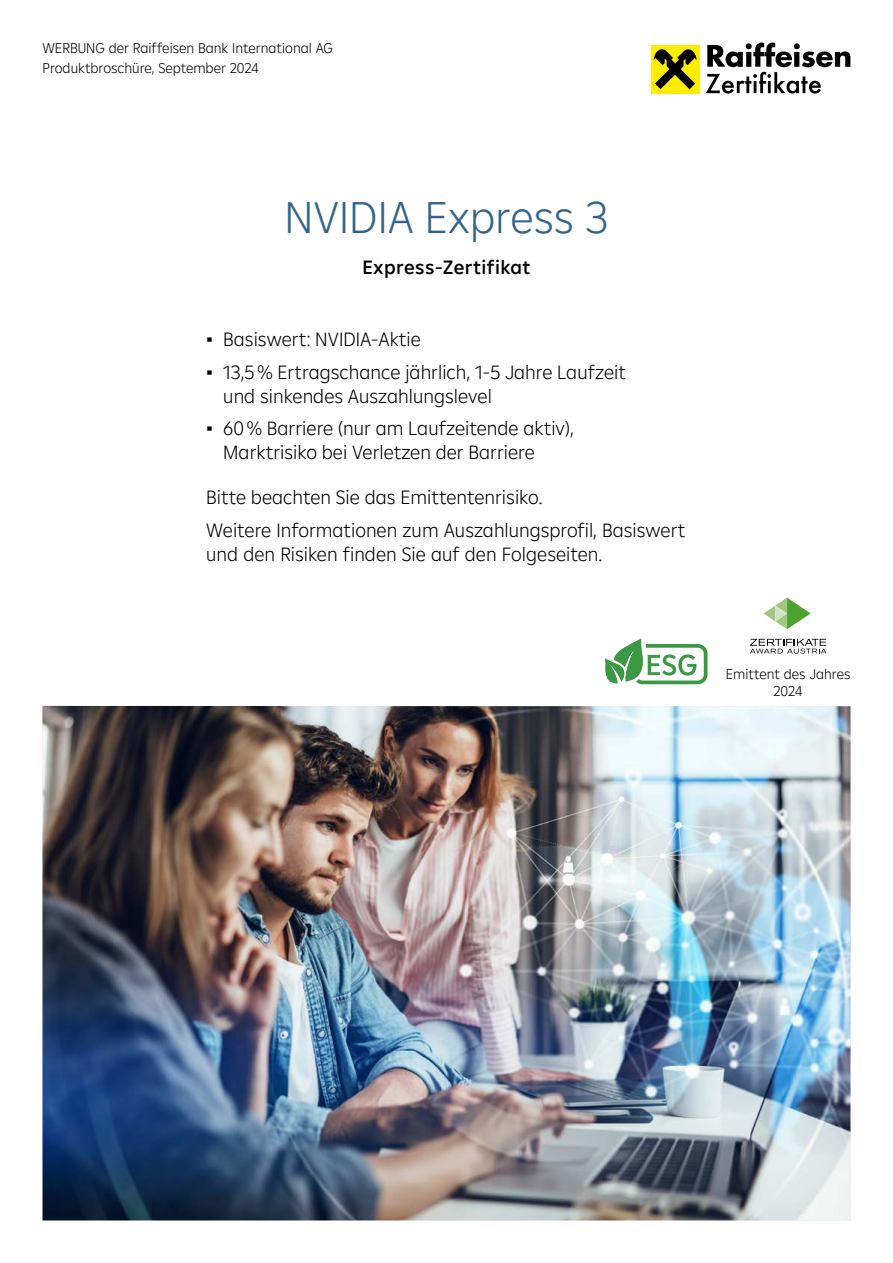
<style>
.page{position:relative;width:893px;height:1263px;background:#fff}
.page>*{position:absolute;margin:0;border:0;box-sizing:border-box;transform-origin:0 0}
.Titel_Blau{font:300 45px "Amalia";color:#33648b}
.Fließtext{font:300 19.5px/24px "Amalia";color:#000}
.Bulletpoints_Deckblatt{font:300 19.5px "Amalia";color:#000}
.Deckblatt_-_Produktkategorie{font:500 19.5px "Amalia";letter-spacing:.02em;color:#000}
.Kopfzeile{font:300 14.25px/19.4px "Amalia";color:#000}
.s1{font-family:"Trebuchet MS";font-weight:400}
</style>
<div class="page">
<div style="left:651px;top:45px;width:48px;height:48px;background:#ffed00"></div>
<svg style="left:654px;top:49px;width:43px;height:40px"></svg>
<svg style="left:706px;top:43px;width:144px;height:51px"></svg>
<svg style="left:763px;top:598px;width:48px;height:31px"></svg>
<svg style="left:750px;top:639px;width:76px;height:15px"></svg>
<img style="left:43px;top:706px;width:807px;height:514px">
<svg style="left:605px;top:638px;width:103px;height:47px"></svg>
<p class="Kopfzeile" style="left:43px;top:38px;width:292px">WERBUNG der Raiffeisen Bank International AG<br>Produktbroschüre, September 2024</p>
<p class="Titel_Blau" style="left:285px;top:188px;width:325px">NVIDIA Express 3</p>
<p class="Deckblatt_-_Produktkategorie" style="left:362px;top:255px;width:170px">Express-Zertifikat</p>
<p class="Fließtext" style="left:206px;top:326px;width:216px"><span class="s1">▪</span> Basiswert: NVIDIA-Aktie</p>
<p class="Fließtext" style="left:223px;top:359px;width:404px;text-indent:-17px"><span class="s1">▪</span> 13,5 % Ertragschance jährlich, 1-5 Jahre Laufzeit und sinkendes Auszahlungslevel</p>
<p class="Fließtext" style="left:223px;top:416px;width:352px;text-indent:-17px"><span class="s1">▪</span> 60 % Barriere (nur am Laufzeitende aktiv),<br>Marktrisiko bei Verletzen der Barriere</p>
<p class="Bulletpoints_Deckblatt" style="left:206px;top:485px;width:338px">Bitte beachten Sie das Emittentenrisiko.</p>
<p class="Fließtext" style="left:206px;top:517px;width:481px">Weitere Informationen zum Auszahlungsprofil, Basiswert und den Risiken finden Sie auf den Folgeseiten.</p>
<p class="Kopfzeile" style="left:726px;top:664px;width:126px;line-height:17.2px;text-align:center">Emittent des Jahres<br>2024</p>
</div>
